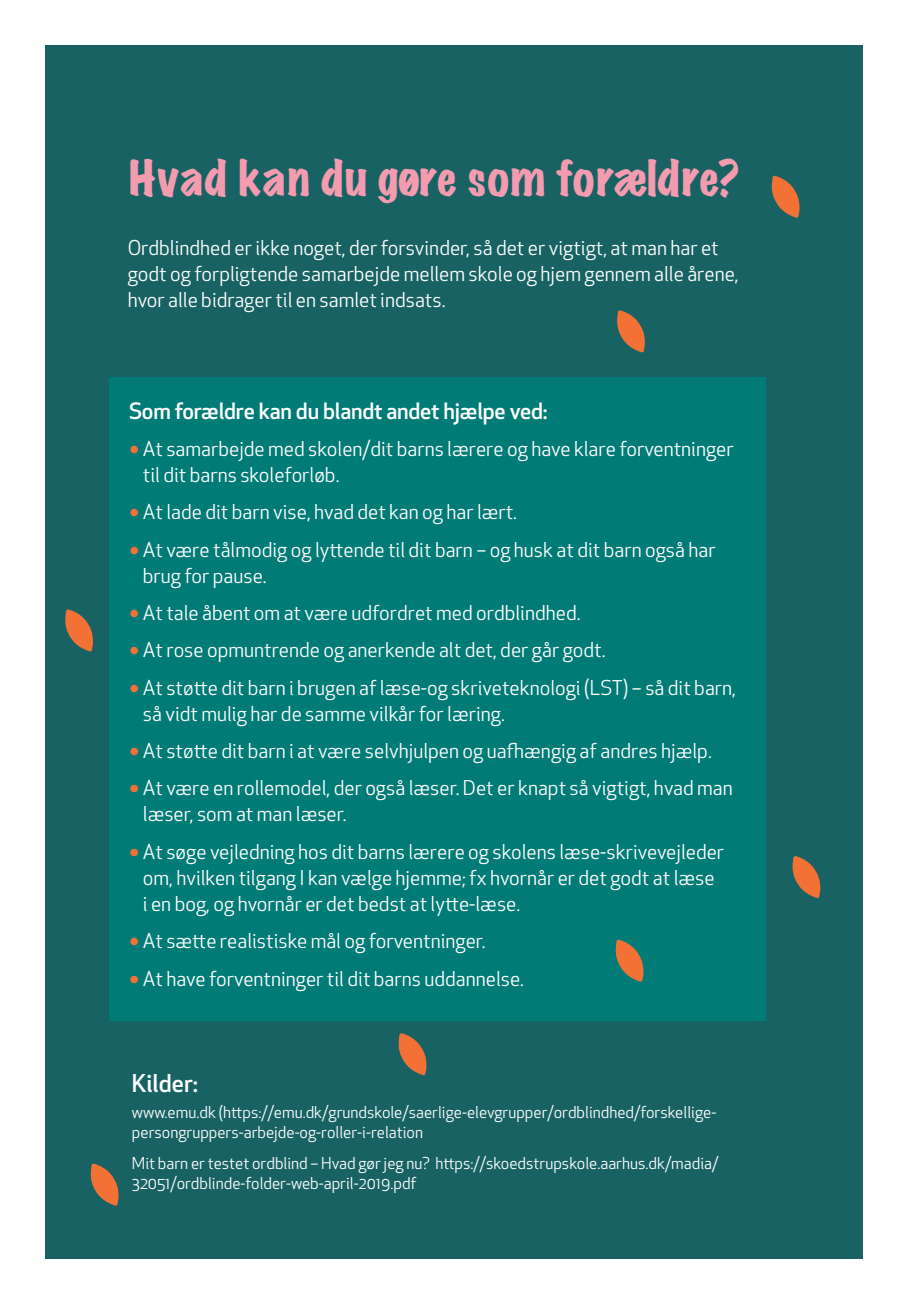
<style>
.page{position:relative;width:908px;height:1304px;background:#fff}
.page>*{position:absolute;margin:0;border:0;box-sizing:border-box;transform-origin:0 0}
.t1{font:expanded 44px "Marker Felt";letter-spacing:.025em;color:#f59bb0}
.t2{font:500 24px "Apex New";color:#fff}
.t3{font:500 22px "Apex New";letter-spacing:-.01em;color:#fff}
.t4{font:20px/26px "Apex New";color:#fff}
.t5{font:16px/20px "Apex New";color:#fff}
.s1{font-size:28px;color:#f37135}
</style>
<div class="page">
<div style="left:45px;top:45px;width:817px;height:1214px;background:#196263"></div>
<div style="left:109px;top:377px;width:656px;height:643px;background:#007b76"></div>
<svg style="left:90px;top:1163px;width:29px;height:43px"></svg>
<svg style="left:65px;top:609px;width:28px;height:43px"></svg>
<svg style="left:398px;top:1033px;width:28px;height:42px"></svg>
<svg style="left:615px;top:939px;width:28px;height:43px"></svg>
<svg style="left:792px;top:856px;width:28px;height:42px"></svg>
<svg style="left:617px;top:310px;width:27px;height:43px"></svg>
<svg style="left:771px;top:175px;width:28px;height:43px"></svg>
<p class="t1" style="left:129px;top:144px;width:611px">Hvad kan du gøre som forældre?</p>
<p class="t4" style="left:128px;top:234px;width:612px">Ordblindhed er ikke noget, der forsvinder, så det er vigtigt, at man har et godt og forpligtende samarbejde mellem skole og hjem gennem alle årene, hvor alle bidrager til en samlet indsats.</p>
<p class="t3" style="left:129px;top:396px;width:420px">Som forældre kan du blandt andet hjælpe ved:</p>
<p class="t4" style="left:143px;top:436px;width:592px;text-indent:-14px"><span class="s1">•</span> At samarbejde med skolen/dit barns lærere og have klare forventninger til dit barns skoleforløb.</p>
<p class="t4" style="left:129px;top:499px;width:389px"><span class="s1">•</span> At lade dit barn vise, hvad det kan og har lært.</p>
<p class="t4" style="left:143px;top:537px;width:574px;text-indent:-14px"><span class="s1">•</span> At være tålmodig og lyttende til dit barn – og husk at dit barn også har brug for pause.</p>
<p class="t4" style="left:129px;top:600px;width:452px"><span class="s1">•</span> At tale åbent om at være udfordret med ordblindhed.</p>
<p class="t4" style="left:129px;top:637px;width:477px"><span class="s1">•</span> At rose opmuntrende og anerkende alt det, der går godt.</p>
<p class="t4" style="left:143px;top:675px;width:594px;text-indent:-14px"><span class="s1">•</span> At støtte dit barn i brugen af læse-og skriveteknologi (LST) – så dit barn, så vidt mulig har de samme vilkår for læring.</p>
<p class="t4" style="left:129px;top:738px;width:584px"><span class="s1">•</span> At støtte dit barn i at være selvhjulpen og uafhængig af andres hjælp.</p>
<p class="t4" style="left:143px;top:775px;width:591px;text-indent:-14px"><span class="s1">•</span> At være en rollemodel, der også læser. Det er knapt så vigtigt, hvad man læser, som at man læser.</p>
<p class="t4" style="left:143px;top:839px;width:582px;text-indent:-14px"><span class="s1">•</span> At søge vejledning hos dit barns lærere og skolens læse-skrivevejleder om, hvilken tilgang I kan vælge hjemme; fx hvornår er det godt at læse i en bog, og hvornår er det bedst at lytte-læse.</p>
<p class="t4" style="left:129px;top:928px;width:358px"><span class="s1">•</span> At sætte realistiske mål og forventninger.</p>
<p class="t4" style="left:129px;top:965px;width:396px"><span class="s1">•</span> At have forventninger til dit barns uddannelse.</p>
<p class="t2" style="left:132px;top:1068px;width:68px">Kilder:</p>
<p class="t5" style="left:132px;top:1102px;width:585px">www.emu.dk (https://emu.dk/grundskole/saerlige-elevgrupper/ordblindhed/forskellige&shy;persongruppers-arbejde-og-roller-i-relation</p>
<p class="t5" style="left:132px;top:1154px;width:587px">Mit barn er testet ordblind – Hvad gør jeg nu? https://skoedstrupskole.aarhus.dk/madia/<br>32051/ordblinde-folder-web-april-2019.pdf</p>
</div>
